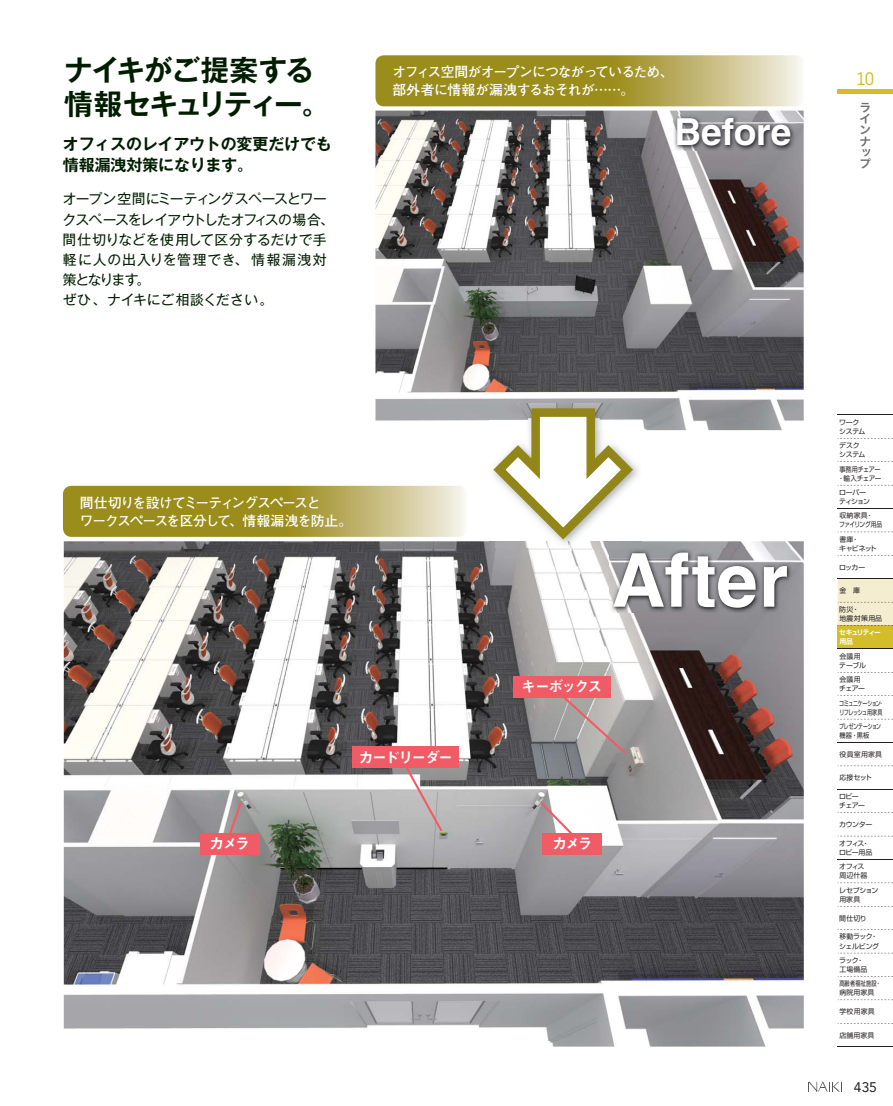
<style>
.page{position:relative;width:893px;height:1106px;background:#fff}
.page>*{position:absolute;margin:0;border:0;box-sizing:border-box;transform-origin:0 0}
.t1{font:700 74.4px "Helvetica LT Std";letter-spacing:.01em;color:#fff}
.t2{font:700 37.2px "Helvetica LT Std";color:#fff}
.t3{font:28.65px/34px "Gothic MB101 Pro De Bold 90 pv RKSJ H";letter-spacing:-.045em;color:#001d00}
.t4{font:18px "Core Sans D35";color:#d3bd29}
.t5{font:15.9px/21.3px "Gothic MB101 Pro De Bold 90 pv RKSJ H";letter-spacing:-.005em;color:#001d00}
.t6{font:14.85px "Midashi Go Pro MB31 90 pv RKSJ H";letter-spacing:-.115em;color:#fff}
.t7{font:13.8px/20.2px "Gothic MB101 Pro Regular 90 pv RKSJ H";color:#001d00}
.t8{font:13.8px/18px "Futo Go B101 Pro Bold 90 pv RKSJ H";letter-spacing:-.065em;color:#fff}
.t9{font:13.8px "Avenir LT Std";color:#231f20}
.t10{font:11.7px/11.1px "Hira Kaku Std W6 90 pv RKSJ V";color:#6d6e70;text-align:justify}
.t11{font:6.9px/9px "Shin Go Pro Regular 90 pv RKSJ H";letter-spacing:-.035em;color:#231f20}
.t12{font:6.9px/9px "Shin Go Pro Regular 90 pv RKSJ H";letter-spacing:-.075em;color:#231f20;scale:.72 1}
.t13{font:6.9px/9px "Shin Go Pro Regular 90 pv RKSJ H";letter-spacing:-.075em;color:#231f20;scale:.88 1}
.t14{font:6.9px/9px "Shin Go Pro Regular 90 pv RKSJ H";letter-spacing:-.015em;color:#231f20;scale:.7 1}
.t15{font:6.9px/9px "Shin Go Pro Regular 90 pv RKSJ H";letter-spacing:.03em;color:#231f20;scale:.75 1}
.t16{font:6.9px/9px "Shin Go Pro Regular 90 pv RKSJ H";letter-spacing:-.075em;color:#231f20}
.t17{font:6.9px/9px "Shin Go Pro Regular 90 pv RKSJ H";letter-spacing:-.115em;color:#231f20}
.t18{font:6.9px/9px "Shin Go Pro Regular 90 pv RKSJ H";letter-spacing:-.09em;color:#231f20}
.t19{font:6.9px/9px "Shin Go Pro Regular 90 pv RKSJ H";letter-spacing:.045em;color:#231f20}
.t20{font:6.9px/9px "Shin Go Pro De Bold 90 pv RKSJ H";letter-spacing:-.115em;color:#fff;scale:.95 1}
.t21{font:6.9px/9px "Shin Go Pro Regular 90 pv RKSJ H";letter-spacing:-.015em;color:#231f20}
</style>
<div class="page">
<img style="left:375px;top:111px;width:429px;height:319px">
<svg style="left:63px;top:486px;width:404px;height:51px;background:#afa249"></svg>
<img style="left:64px;top:541px;width:740px;height:505px">
<img style="left:610px;top:549px;width:182px;height:63px">
<svg style="left:375px;top:55px;width:429px;height:51px;background:#afa34a"></svg>
<img style="left:673px;top:115px;width:122px;height:36px">
<div style="left:352px;top:746px;width:107px;height:21px;background:#f15b66"></div>
<div style="left:200px;top:833px;width:59px;height:21px;background:#f15b66"></div>
<div style="left:543px;top:833px;width:59px;height:21px;background:#f15b66"></div>
<div style="left:513px;top:676px;width:98px;height:21px;background:#f15b66"></div>
<svg style="left:229px;top:802px;width:13px;height:31px"></svg>
<svg style="left:405px;top:767px;width:37px;height:64px;background:#bbafb0"></svg>
<svg style="left:541px;top:802px;width:32px;height:33px"></svg>
<svg style="left:561px;top:694px;width:65px;height:60px;background:#b0a1a0"></svg>
<img style="left:489px;top:403px;width:152px;height:144px">
<svg style="left:493px;top:408px;width:140px;height:131px"></svg>
<svg style="left:808px;top:1081px;width:34px;height:10px"></svg>
<div style="left:838px;top:625px;width:55px;height:24px;background:#d3bd29"></div>
<svg style="left:838px;top:461px;width:55px;height:1px"></svg>
<svg style="left:838px;top:485px;width:55px;height:1px"></svg>
<svg style="left:838px;top:531px;width:55px;height:1px"></svg>
<div style="left:838px;top:579px;width:55px;height:47px;background:#f4edd0"></div>
<svg style="left:838px;top:765px;width:55px;height:1px"></svg>
<svg style="left:838px;top:882px;width:55px;height:1px"></svg>
<svg style="left:838px;top:906px;width:55px;height:1px"></svg>
<svg style="left:838px;top:929px;width:55px;height:1px"></svg>
<hr style="left:838px;top:508px;width:55px;height:1px;background:#231f20">
<hr style="left:838px;top:578px;width:55px;height:1px;background:#231f20">
<hr style="left:838px;top:648px;width:55px;height:1px;background:#231f20">
<svg style="left:838px;top:555px;width:55px;height:1px"></svg>
<hr style="left:838px;top:742px;width:55px;height:1px;background:#231f20">
<hr style="left:838px;top:789px;width:55px;height:1px;background:#231f20">
<hr style="left:838px;top:415px;width:55px;height:1px;background:#231f20">
<hr style="left:838px;top:859px;width:55px;height:1px;background:#231f20">
<svg style="left:838px;top:952px;width:55px;height:1px"></svg>
<svg style="left:838px;top:999px;width:55px;height:1px"></svg>
<hr style="left:838px;top:1046px;width:55px;height:1px;background:#231f20">
<svg style="left:838px;top:695px;width:55px;height:1px"></svg>
<svg style="left:838px;top:719px;width:55px;height:1px"></svg>
<svg style="left:838px;top:672px;width:55px;height:1px"></svg>
<svg style="left:838px;top:1023px;width:55px;height:1px"></svg>
<svg style="left:838px;top:438px;width:55px;height:1px"></svg>
<svg style="left:838px;top:976px;width:55px;height:1px"></svg>
<svg style="left:838px;top:812px;width:55px;height:1px"></svg>
<svg style="left:838px;top:836px;width:55px;height:1px"></svg>
<div style="left:838px;top:89px;width:55px;height:5px;background:#d3bd29"></div>
<h3 class="t3" style="left:64px;top:57px;width:268px">ナイキがご提案する情報セキュリティー。</h3>
<h3 class="t5" style="left:63px;top:136px;width:270px">オフィスのレイアウトの変更だけでも情報漏洩対策になります。</h3>
<h3 class="t7" style="left:63px;top:191px;width:273px">オープン空間にミーティングスペースとワークスペースをレイアウトしたオフィスの場合、間仕切りなどを使用して区分するだけで手軽に人の出入りを管理でき、情報漏洩対策となります。<br>ぜひ、ナイキにご相談ください。</h3>
<h3 class="t8" style="left:392px;top:65px;width:283px">オフィス空間がオープンにつながっているため、部外者に情報が漏洩するおそれが……。</h3>
<h2 class="t2" style="left:674px;top:119px;width:118px">Before</h2>
<h3 class="t8" style="left:80px;top:495px;width:274px">間仕切りを設けてミーティングスペースと<br>ワークスペースを区分して、情報漏洩を防止。</h3>
<h3 class="t6" style="left:358px;top:751px;width:96px">カードリーダー</h3>
<h1 class="t1" style="left:612px;top:553px;width:178px">After</h1>
<h3 class="t6" style="left:521px;top:681px;width:83px">キーボックス</h3>
<h3 class="t6" style="left:209px;top:838px;width:42px">カメラ</h3>
<h3 class="t6" style="left:552px;top:838px;width:42px">カメラ</h3>
<h3 class="t4" style="left:856px;top:68px;width:20px">10</h3>
<h3 class="t10" style="left:859px;top:104px;width:13px">ラインナップ</h3>
<p class="t11" style="left:839px;top:418px;width:28px">ワークシステム</p>
<p class="t11" style="left:839px;top:442px;width:28px">デスクシステム</p>
<p class="t13" style="left:838px;top:465px;width:51px">事務用チェアー・輸入チェアー</p>
<p class="t17" style="left:839px;top:489px;width:32px">ローパーティション</p>
<p class="t11" style="left:839px;top:512px;width:44px">収納家具・<br>ファイリング用品</p>
<p class="t18" style="left:839px;top:535px;width:39px">書庫・<br>キャビネット</p>
<p class="t11" style="left:839px;top:563px;width:28px">ロッカー</p>
<p class="t11" style="left:839px;top:587px;width:22px">金　庫</p>
<p class="t19" style="left:839px;top:606px;width:44px">防災・<br>地震対策用品</p>
<p class="t20" style="left:839px;top:629px;width:45px">セキュリティー用品</p>
<p class="t11" style="left:839px;top:652px;width:28px">会議用テーブル</p>
<p class="t11" style="left:839px;top:676px;width:27px">会議用チェアー</p>
<p class="t12" style="left:839px;top:699px;width:63px">コミュニケーション・リフレッシュ用家具</p>
<p class="t14" style="left:839px;top:722px;width:61px">プレゼンテーション機器・黒板</p>
<p class="t11" style="left:839px;top:750px;width:44px">役員室用家具</p>
<p class="t11" style="left:839px;top:774px;width:34px">応接セット</p>
<p class="t11" style="left:839px;top:793px;width:27px">ロビーチェアー</p>
<p class="t11" style="left:839px;top:820px;width:34px">カウンター</p>
<p class="t16" style="left:839px;top:839px;width:35px">オフィス・ロビー用品</p>
<p class="t21" style="left:839px;top:863px;width:30px">オフィス周辺什器</p>
<p class="t11" style="left:839px;top:886px;width:41px">レセプション用家具</p>
<p class="t11" style="left:839px;top:914px;width:29px">間仕切り</p>
<p class="t11" style="left:839px;top:933px;width:41px">移動ラック・シェルビング</p>
<p class="t11" style="left:839px;top:956px;width:30px">ラック・工場備品</p>
<p class="t15" style="left:839px;top:980px;width:57px">高齢者福祉施設・病院用家具</p>
<p class="t11" style="left:839px;top:1008px;width:37px">学校用家具</p>
<p class="t11" style="left:839px;top:1031px;width:37px">店舗用家具</p>
<h3 class="t9" style="left:854px;top:1078px;width:24px">435</h3>
</div>
